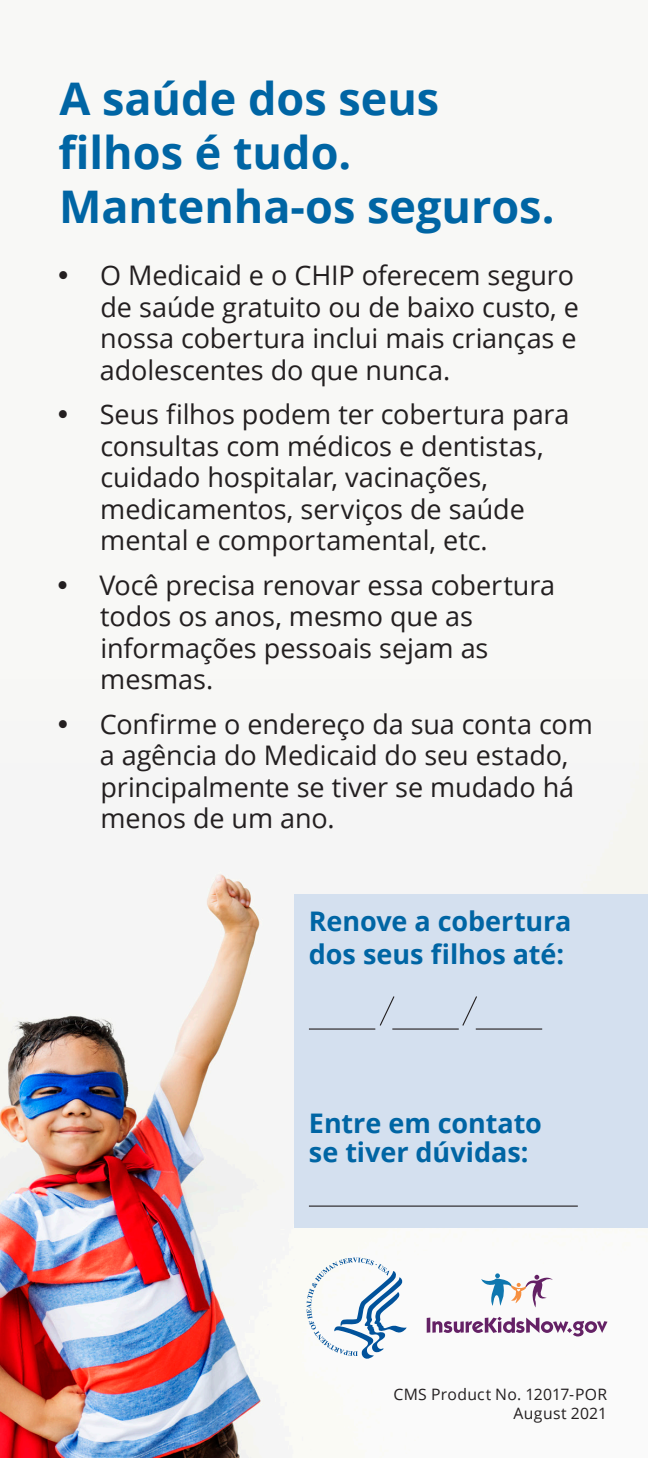
<style>
.page{position:relative;width:648px;height:1458px;background:#fff}
.page>*{position:absolute;margin:0;border:0;box-sizing:border-box;transform-origin:0 0}
.t1{font:700 45px/54px "Open Sans";color:#0065a4}
.t2{font:27px/31.5px "Open Sans";letter-spacing:-.005em;color:#231f20}
.t3{font:700 27px/32.4px "Open Sans";letter-spacing:-.005em;color:#0065a4}
.text_info{font:15.75px "Open Sans";letter-spacing:.02em;color:#231f20}
</style>
<div class="page">
<img style="left:0;top:801px;width:648px;height:657px">
<div style="left:0;top:0;width:648px;height:801px;background:#f8f8f6"></div>
<div style="left:295px;top:894px;width:353px;height:334px;background:#d4e0ef"></div>
<hr style="left:309px;top:1028px;width:66px;height:2px;background:#231f20">
<hr style="left:392px;top:1028px;width:67px;height:2px;background:#231f20">
<hr style="left:476px;top:1028px;width:66px;height:2px;background:#231f20">
<svg style="left:462px;top:996px;width:15px;height:30px"></svg>
<svg style="left:379px;top:996px;width:16px;height:30px"></svg>
<hr style="left:309px;top:1206px;width:269px;height:1px;background:#231f20">
<svg style="left:481px;top:1273px;width:72px;height:34px"></svg>
<hr style="left:427px;top:1318px;width:3px;height:15px;background:#642165">
<svg style="left:432px;top:1317px;width:175px;height:19px"></svg>
<svg style="left:306px;top:1258px;width:101px;height:101px"></svg>
<h1 class="t1" style="left:58px;top:71px;width:498px">A saúde dos seus filhos é tudo.<br>Mantenha-os seguros.</h1>
<p class="t2" style="left:100px;top:259px;width:481px">O Medicaid e o CHIP oferecem seguro de saúde gratuito ou de baixo custo, e nossa cobertura inclui mais crianças e adolescentes do que nunca.</p>
<p class="t2" style="left:100px;top:398px;width:471px">Seus filhos podem ter cobertura para consultas com médicos e dentistas, cuidado hospitalar, vacinações, medicamentos, serviços de saúde mental e comportamental, etc.</p>
<p class="t2" style="left:99px;top:569px;width:457px">Você precisa renovar essa cobertura todos os anos, mesmo que as informações pessoais sejam as mesmas.</p>
<p class="t2" style="left:100px;top:708px;width:495px">Confirme o endereço da sua conta com a agência do Medicaid do seu estado, principalmente se tiver se mudado há menos de um ano.</p>
<p class="t3" style="left:309px;top:905px;width:264px">Renove a cobertura dos seus filhos até:</p>
<p class="t3" style="left:309px;top:1108px;width:235px;line-height:29.2px">Entre em contato se tiver dúvidas:</p>
<p class="text_info" style="left:393px;top:1384px;width:215px">CMS Product No. 12017-POR</p>
<p class="text_info" style="left:514px;top:1402px;width:95px">August 2021</p>
</div>
